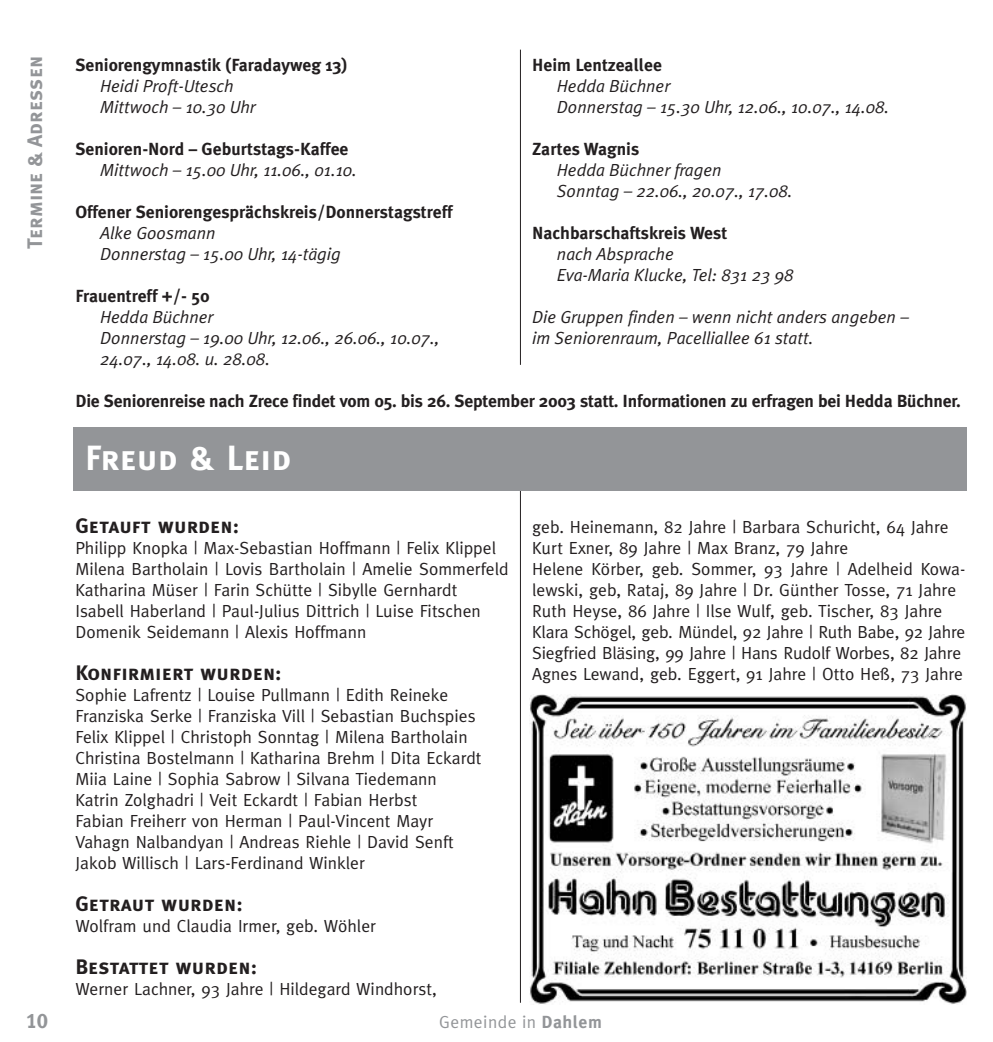
<style>
.page{position:relative;width:993px;height:1042px;background:#fff}
.page>*{position:absolute;margin:0;border:0;box-sizing:border-box;transform-origin:0 0}
.t1{font:35px "Meta Plus Bold Caps";color:#fff}
.t2{font:21px "Meta Plus Bold Caps";color:#231f20}
.t3{font:21px "Meta Plus Bold Caps";color:#939598}
.t4{font:17.5px/21px "Meta Plus Normal";color:#231f20}
.t5{font:italic 17.5px/21px "Meta Plus Normal";color:#231f20}
.t6{font:700 17.5px "Meta Plus";color:#231f20}
.t7{font:17.5px "Meta Plus Normal";letter-spacing:.025em;color:#939598}
.s1{font-family:"Meta Plus";font-weight:700}
</style>
<div class="page">
<img style="left:530px;top:694px;width:436px;height:310px">
<hr style="left:520px;top:50px;width:1px;height:315px;background:#231f20">
<hr style="left:520px;top:491px;width:1px;height:511px;background:#231f20">
<div style="left:74px;top:428px;width:893px;height:63px;background:#939598"></div>
<p class="t3" style="left:23px;top:249px;width:194px;rotate:-90deg">Termine &amp; Adressen</p>
<p class="t3" style="left:26px;top:1008px;width:24px">10</p>
<p class="t6" style="left:75px;top:57px;width:274px">Seniorengymnastik (Faradayweg 13)</p>
<p class="t5" style="left:100px;top:76px;width:157px">Heidi Proft-Utesch<br>Mittwoch – 10.30 Uhr</p>
<p class="t6" style="left:75px;top:141px;width:274px">Senioren-Nord – Geburtstags-Kaffee</p>
<p class="t5" style="left:100px;top:160px;width:258px">Mittwoch – 15.00 Uhr, 11.06., 01.10.</p>
<p class="t6" style="left:75px;top:204px;width:378px">Offener Seniorengesprächskreis/Donnerstagstreff</p>
<p class="t5" style="left:100px;top:223px;width:242px">Alke Goosmann<br>Donnerstag – 15.00 Uhr, 14-tägig</p>
<p class="t6" style="left:75px;top:288px;width:136px">Frauentreff +/- 50</p>
<p class="t5" style="left:100px;top:307px;width:340px">Hedda Büchner<br>Donnerstag – 19.00 Uhr, 12.06., 26.06., 10.07.,<br>24.07., 14.08. u. 28.08.</p>
<p class="t6" style="left:532px;top:57px;width:131px">Heim Lentzeallee</p>
<p class="t5" style="left:557px;top:76px;width:334px">Hedda Büchner<br>Donnerstag – 15.30 Uhr, 12.06., 10.07., 14.08.</p>
<p class="t6" style="left:532px;top:141px;width:109px">Zartes Wagnis</p>
<p class="t5" style="left:557px;top:160px;width:237px">Hedda Büchner fragen<br>Sonntag – 22.06., 20.07., 17.08.</p>
<p class="t6" style="left:532px;top:225px;width:197px">Nachbarschaftskreis West</p>
<p class="t5" style="left:557px;top:244px;width:238px">nach Absprache<br>Eva-Maria Klucke, Tel: 831 23 98</p>
<p class="t5" style="left:532px;top:307px;width:378px">Die Gruppen finden – wenn nicht anders angeben – im Seniorenraum, Pacelliallee 61 statt.</p>
<p class="t6" style="left:75px;top:393px;width:886px">Die Seniorenreise nach Zrece findet vom 05. bis 26. September 2003 statt. Informationen zu erfragen bei Hedda Büchner.</p>
<h1 class="t1" style="left:85px;top:437px;width:207px">Freud &amp; Leid</h1>
<p class="t2" style="left:75px;top:513px;width:165px">Getauft wurden:</p>
<p class="t4" style="left:75px;top:538px;width:435px">Philipp Knopka | Max-Sebastian Hoffmann | Felix Klippel Milena Bartholain | Lovis Bartholain | Amelie Sommerfeld Katharina Müser | Farin Schütte | Sibylle Gernhardt Isabell Haberland | Paul-Julius Dittrich | Luise Fitschen Domenik Seidemann | Alexis Hoffmann</p>
<p class="t2" style="left:75px;top:660px;width:208px">Konfirmiert wurden:</p>
<p class="t4" style="left:75px;top:685px;width:407px">Sophie Lafrentz | Louise Pullmann | Edith Reineke Franziska Serke | Franziska Vill | Sebastian Buchspies Felix Klippel | Christoph Sonntag | Milena Bartholain Christina Bostelmann | Katharina Brehm | Dita Eckardt Miia Laine | Sophia Sabrow | Silvana Tiedemann Katrin Zolghadri | Veit Eckardt | Fabian Herbst<br>Fabian Freiherr von Herman | Paul-Vincent Mayr Vahagn Nalbandyan | Andreas Riehle | David Senft Jakob Willisch | Lars-Ferdinand Winkler</p>
<p class="t2" style="left:75px;top:891px;width:169px">Getraut wurden:</p>
<p class="t4" style="left:75px;top:916px;width:302px">Wolfram und Claudia Irmer, geb. Wöhler</p>
<p class="t2" style="left:75px;top:954px;width:183px">Bestattet wurden:</p>
<p class="t4" style="left:75px;top:979px;width:363px">Werner Lachner, 93 Jahre | Hildegard Windhorst,</p>
<p class="t4" style="left:532px;top:517px;width:435px">geb. Heinemann, 82 Jahre | Barbara Schuricht, 64 Jahre Kurt Exner, 89 Jahre | Max Branz, 79 Jahre<br>Helene Körber, geb. Sommer, 93 Jahre | Adelheid Kowa&shy;lewski, geb, Rataj, 89 Jahre | Dr. Günther Tosse, 71 Jahre Ruth Heyse, 86 Jahre | Ilse Wulf, geb. Tischer, 83 Jahre Klara Schögel, geb. Mündel, 92 Jahre | Ruth Babe, 92 Jahre Siegfried Bläsing, 99 Jahre | Hans Rudolf Worbes, 82 Jahre Agnes Lewand, geb. Eggert, 91 Jahre | Otto Heß, 73 Jahre</p>
<p class="t7" style="left:439px;top:1015px;width:164px">Gemeinde in <span class="s1">Dahlem</span></p>
</div>
